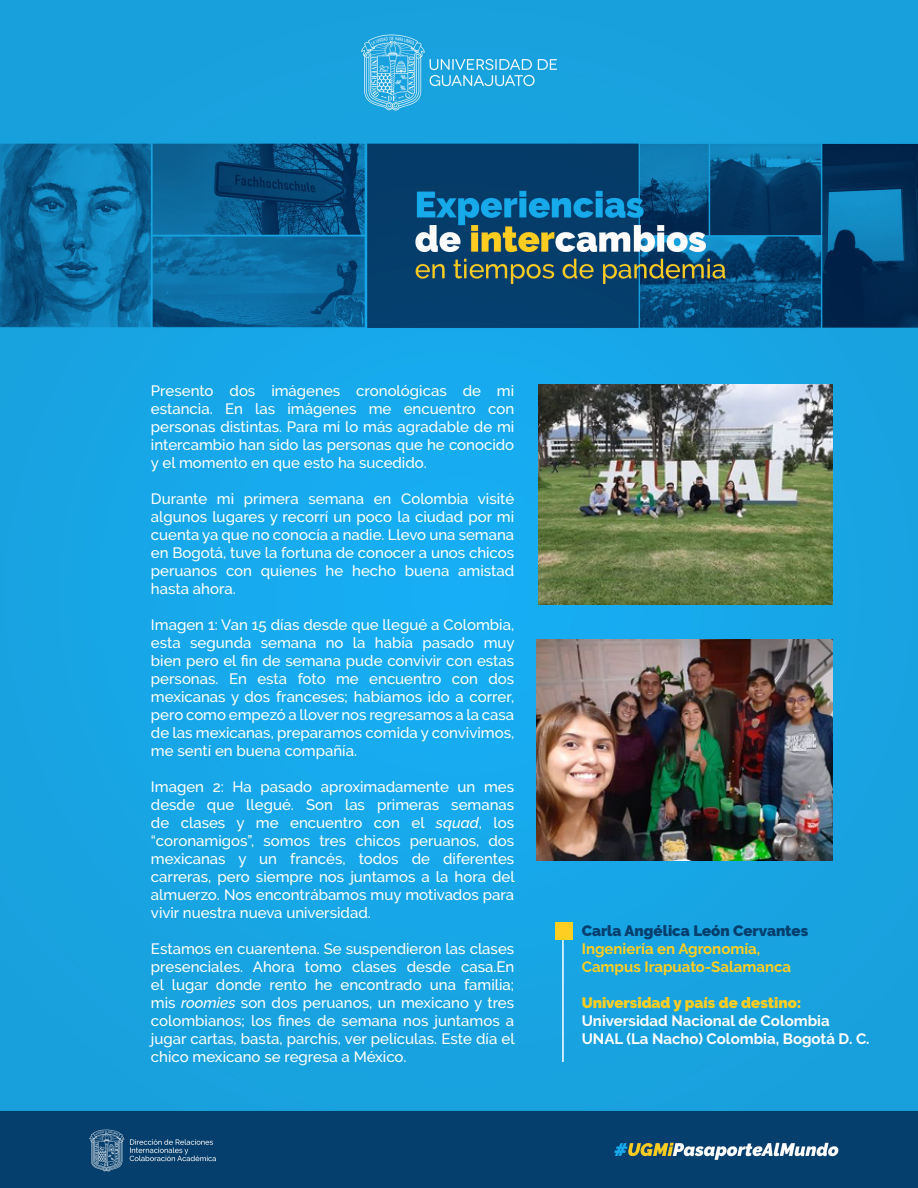
<style>
.page{position:relative;width:918px;height:1188px;background:#fff}
.page>*{position:absolute;margin:0;border:0;box-sizing:border-box;transform-origin:0 0}
.t1{font:500 15px/18px "Raleway";color:#fff;text-align:justify}
.t2{font:700 15px "Raleway";color:#fff}
.t3{font:700 15px "Raleway";color:#ffce23}
.t4{font:900 15px "Raleway";color:#053f6d}
.t5{font:900 15px "Raleway";color:#ffce23}
.s1{font-style:italic}
</style>
<div class="page">
<img style="left:0;top:0;width:918px;height:1188px">
<hr style="left:562px;top:931px;width:2px;height:131px;background:#fff">
<div style="left:555px;top:923px;width:17px;height:17px;background:#ffce23"></div>
<img style="left:538px;top:384px;width:295px;height:221px">
<img style="left:537px;top:639px;width:295px;height:221px">
<p class="t1" style="left:151px;top:382px;width:365px">Presento dos imágenes cronológicas de mi estancia. En las imágenes me encuentro con personas distintas. Para mí lo más agradable de mi intercambio han sido las personas que he conocido y el momento en que esto ha sucedido.</p>
<p class="t1" style="left:151px;top:490px;width:365px">Durante mi primera semana en Colombia visité algunos lugares y recorrí un poco la ciudad por mi cuenta ya que no conocía a nadie. Llevo una semana en Bogotá, tuve la fortuna de conocer a unos chicos peruanos con quienes he hecho buena amistad hasta ahora.</p>
<p class="t1" style="left:151px;top:616px;width:365px">Imagen 1: Van 15 días desde que llegué a Colombia, esta segunda semana no la había pasado muy bien pero el fin de semana pude convivir con estas personas. En esta foto me encuentro con dos mexicanas y dos franceses; habíamos ido a correr, pero como empezó a llover nos regresamos a la casa de las mexicanas, preparamos comida y convivimos, me sentí en buena compañía.</p>
<p class="t1" style="left:151px;top:778px;width:365px">Imagen 2: Ha pasado aproximadamente un mes desde que llegué. Son las primeras semanas de clases y me encuentro con el <span class="s1">squad</span>, los “coronamigos”, somos tres chicos peruanos, dos mexicanas y un francés, todos de diferentes carreras, pero siempre nos juntamos a la hora del almuerzo. Nos encontrábamos muy motivados para vivir nuestra nueva universidad.</p>
<p class="t1" style="left:151px;top:940px;width:365px">Estamos en cuarentena. Se suspendieron las clases presenciales. Ahora tomo clases desde casa.En el lugar donde rento he encontrado una familia; mis <span class="s1">roomies</span> son dos peruanos, un mexicano y tres colombianos; los fines de semana nos juntamos a jugar cartas, basta, parchís, ver películas. Este día el chico mexicano se regresa a México.</p>
<p class="t4" style="left:582px;top:922px;width:228px">Carla Angélica León Cervantes</p>
<p class="t3" style="left:582px;top:940px;width:180px">Ingeniería en Agronomía,</p>
<p class="t3" style="left:582px;top:958px;width:211px">Campus Irapuato-Salamanca</p>
<p class="t5" style="left:582px;top:994px;width:221px">Universidad y país de destino:</p>
<p class="t2" style="left:582px;top:1012px;width:250px">Universidad Nacional de Colombia</p>
<p class="t2" style="left:582px;top:1030px;width:289px">UNAL (La Nacho) Colombia, Bogotá D. C.</p>
</div>
